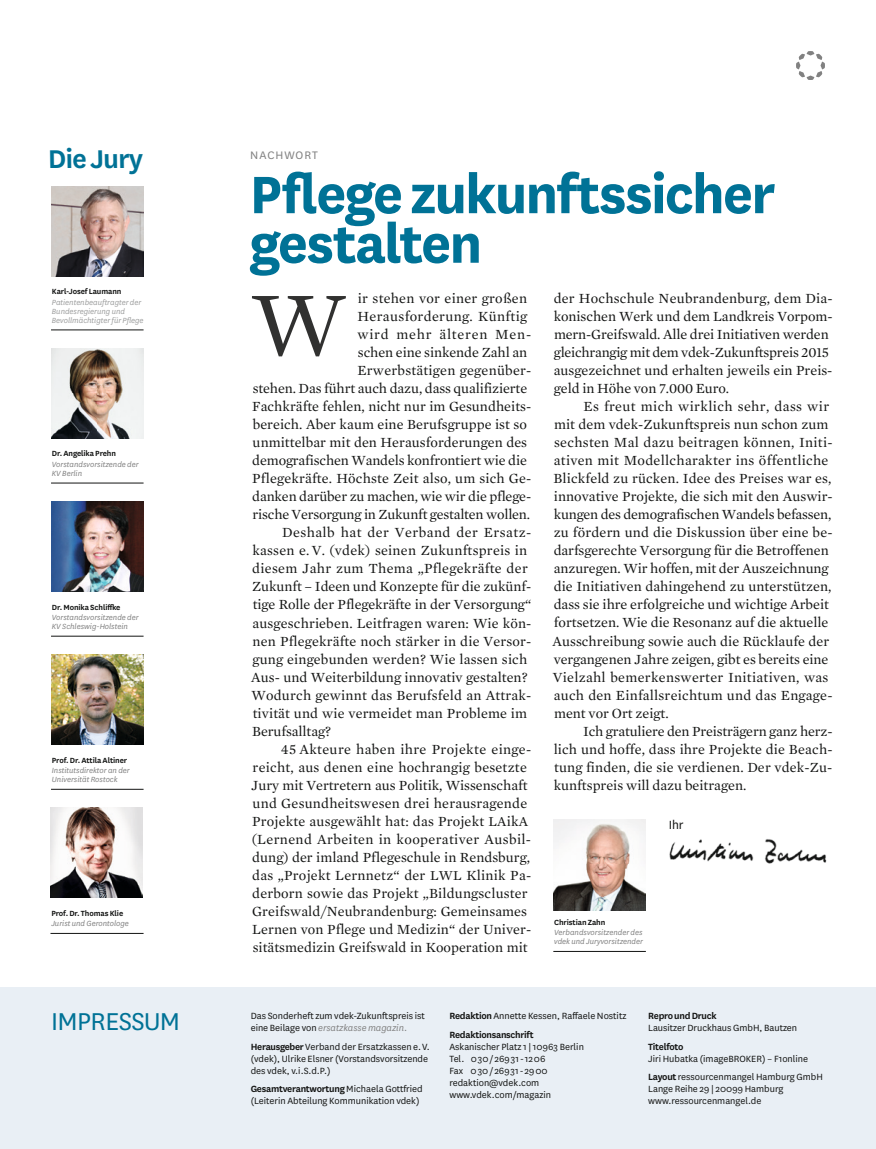
<style>
.page{position:relative;width:876px;height:1149px;background:#fff}
.page>*{position:absolute;margin:0;border:0;box-sizing:border-box;transform-origin:0 0}
.t1{font:93.75px "Mercury Text G1";color:#313130}
.t2{font:700 61.5px/49.5px "National";letter-spacing:-.03em;color:#007296}
.t3{font:600 30px "National";color:#007296}
.t4{font:28.5px "National";letter-spacing:-.02em;color:#007296}
.t5{font:14.25px/18px "Mercury Text G1";letter-spacing:.005em;color:#131413}
.t6{font:14.25px "Mercury Text G1";letter-spacing:.025em;color:#131413}
.t7{font:14.25px "Mercury Text G1";letter-spacing:-.015em;color:#131413}
.t8{font:14.25px "Mercury Text G1";letter-spacing:.035em;color:#131413}
.t9{font:14.25px "Mercury Text G1";letter-spacing:.055em;color:#131413}
.t10{font:13.8px "National";color:#131413}
.t11{font:12.75px "National";letter-spacing:.075em;color:#818181}
.t12{font:10.5px/12px "National";color:#131413}
.t13{font:600 10.5px "National";letter-spacing:-.025em;color:#131413}
.t14{font:italic 8.7px/9px "National";color:#818181}
.t15{font:600 8.7px "National";letter-spacing:-.01em;color:#131413}
.t16{font:italic 8.7px/9px "National";color:#9d9e9e}
.s1{font-size:13.8px}
.s2{font-style:italic;color:#818181}
.s3{font-weight:600}
</style>
<div class="page">
<div style="left:0;top:987px;width:876px;height:161px;background:#e9eff5"></div>
<img style="left:669px;top:839px;width:158px;height:25px">
<hr style="left:553px;top:950px;width:93px;height:1px;background:#131413">
<img style="left:553px;top:819px;width:93px;height:90px">
<hr style="left:51px;top:788px;width:93px;height:1px;background:#131413">
<hr style="left:50px;top:932px;width:94px;height:1px;background:#131413">
<hr style="left:51px;top:482px;width:93px;height:1px;background:#131413">
<hr style="left:51px;top:635px;width:93px;height:1px;background:#131413">
<hr style="left:51px;top:329px;width:93px;height:1px;background:#131413">
<img style="left:51px;top:186px;width:93px;height:90px">
<img style="left:51px;top:348px;width:93px;height:90px">
<img style="left:51px;top:501px;width:93px;height:90px">
<img style="left:50px;top:807px;width:93px;height:90px">
<img style="left:51px;top:654px;width:93px;height:90px">
<svg style="left:796px;top:51px;width:29px;height:29px"></svg>
<h3 class="t3" style="left:48px;top:138px;width:97px">Die Jury</h3>
<p class="t15" style="left:52px;top:285px;width:71px">Karl-Josef Laumann</p>
<p class="t16" style="left:52px;top:297px;width:93px">Patientenbeauftragter der<br>Bundesregierung und<br>Bevollmächtigter für Pflege</p>
<p class="t15" style="left:52px;top:447px;width:66px">Dr. Angelika Prehn</p>
<p class="t14" style="left:52px;top:459px;width:88px">Vorstandsvorsitzende der<br>KV Berlin</p>
<p class="t15" style="left:52px;top:600px;width:70px">Dr. Monika Schliffke</p>
<p class="t14" style="left:52px;top:612px;width:88px">Vorstandsvorsitzende der<br>KV Schleswig-Holstein</p>
<p class="t15" style="left:52px;top:753px;width:77px">Prof. Dr. Attila Altiner</p>
<p class="t14" style="left:52px;top:765px;width:79px">Institutsdirektor an der<br>Universität Rostock</p>
<p class="t15" style="left:51px;top:906px;width:73px">Prof. Dr. Thomas Klie</p>
<p class="t14" style="left:51px;top:918px;width:79px">Jurist und Gerontologe</p>
<p class="t11" style="left:250px;top:147px;width:69px">NACHWORT</p>
<h2 class="t2" style="left:249px;top:165px;width:527px">Pflege zukunftssicher gestalten</h2>
<h1 class="t1" style="left:251px;top:269px;width:96px">W</h1>
<p class="t5" style="left:358px;top:289px;width:171px">ir stehen vor einer großen</p>
<p class="t6" style="left:357px;top:308px;width:171px">Herausforderung. Künftig</p>
<p class="t9" style="left:357px;top:326px;width:175px">wird mehr älteren Men-</p>
<p class="t5" style="left:358px;top:343px;width:171px">schen eine sinkende Zahl an</p>
<p class="t5" style="left:357px;top:361px;width:175px">Erwerbstätigen gegenüber-</p>
<p class="t5" style="left:253px;top:379px;width:276px">stehen. Das führt auch dazu, dass qualifizierte</p>
<p class="t5" style="left:252px;top:397px;width:281px">Fachkräfte fehlen, nicht nur im Gesundheits-</p>
<p class="t5" style="left:253px;top:415px;width:276px">bereich. Aber kaum eine Berufsgruppe ist so</p>
<p class="t5" style="left:253px;top:433px;width:276px">unmittelbar mit den Herausforderungen des</p>
<p class="t5" style="left:252px;top:451px;width:276px">demografischen Wandels konfrontiert wie die</p>
<p class="t5" style="left:252px;top:469px;width:281px">Pflegekräfte. Höchste Zeit also, um sich Ge-</p>
<p class="t5" style="left:252px;top:487px;width:280px">danken darüber zu machen, wie wir die pflege-</p>
<p class="t7" style="left:253px;top:506px;width:279px">rische Versorgung in Zukunft gestalten wollen.</p>
<p class="t8" style="left:282px;top:524px;width:251px">Deshalb hat der Verband der Ersatz-</p>
<p class="t5" style="left:252px;top:541px;width:276px">kassen e. V. (vdek) seinen Zukunftspreis in</p>
<p class="t5" style="left:252px;top:559px;width:277px">diesem Jahr zum Thema „Pflegekräfte der</p>
<p class="t5" style="left:252px;top:577px;width:281px">Zukunft – Ideen und Konzepte für die zukünf-</p>
<p class="t5" style="left:253px;top:595px;width:280px">tige Rolle der Pflegekräfte in der Versorgung“</p>
<p class="t5" style="left:252px;top:613px;width:281px">ausgeschrieben. Leitfragen waren: Wie kön-</p>
<p class="t5" style="left:253px;top:631px;width:280px">nen Pflegekräfte noch stärker in die Versor-</p>
<p class="t5" style="left:252px;top:649px;width:276px">gung eingebunden werden? Wie lassen sich</p>
<p class="t5" style="left:251px;top:667px;width:278px">Aus- und Weiterbildung innovativ gestalten?</p>
<p class="t5" style="left:251px;top:685px;width:281px">Wodurch gewinnt das Berufsfeld an Attrak-</p>
<p class="t5" style="left:253px;top:703px;width:276px">tivität und wie vermeidet man Probleme im</p>
<p class="t5" style="left:252px;top:721px;width:80px">Berufsalltag?</p>
<p class="t6" style="left:281px;top:740px;width:252px">45 Akteure haben ihre Projekte einge-</p>
<p class="t5" style="left:253px;top:757px;width:276px">reicht, aus denen eine hochrangig besetzte</p>
<p class="t5" style="left:251px;top:775px;width:278px">Jury mit Vertretern aus Politik, Wissenschaft</p>
<p class="t5" style="left:253px;top:793px;width:276px">und Gesundheitswesen drei herausragende</p>
<p class="t5" style="left:252px;top:811px;width:277px">Projekte ausgewählt hat: das Projekt <span class="s1">LA</span>ik<span class="s1">A</span></p>
<p class="t6" style="left:252px;top:830px;width:281px">(Lernend Arbeiten in kooperativer Ausbil-</p>
<p class="t5" style="left:252px;top:847px;width:279px">dung) der imland Pflegeschule in Rendsburg,</p>
<p class="t5" style="left:252px;top:865px;width:281px">das „Projekt Lernnetz“ der <span class="s1">LWL</span> Klinik Pa-</p>
<p class="t5" style="left:252px;top:883px;width:277px">derborn sowie das Projekt „Bildungscluster</p>
<p class="t5" style="left:252px;top:901px;width:277px">Greifswald/Neubrandenburg: Gemeinsames</p>
<p class="t5" style="left:252px;top:919px;width:281px">Lernen von Pflege und Medizin“ der Univer-</p>
<p class="t5" style="left:253px;top:937px;width:276px">sitätsmedizin Greifswald in Kooperation mit</p>
<p class="t5" style="left:554px;top:289px;width:281px">der Hochschule Neubrandenburg, dem Dia&shy;konischen Werk und dem Landkreis Vorpom&shy;mern-Greifswald. Alle drei Initiativen werden gleichrangig mit dem vdek-Zukunftspreis 2015 ausgezeichnet und erhalten jeweils ein Preis&shy;geld in Höhe von 7.000 Euro.</p>
<p class="t5" style="left:552px;top:397px;width:282px;text-indent:31px">Es freut mich wirklich sehr, dass wir mit dem vdek-Zukunftspreis nun schon zum sechsten Mal dazu beitragen können, Initi&shy;ativen mit Modellcharakter ins öffentliche Blickfeld zu rücken. Idee des Preises war es, innovative Projekte, die sich mit den Auswir&shy;kungen des demografischen Wandels befassen, zu fördern und die Diskussion über eine be&shy;darfsgerechte Versorgung für die Betroffenen anzuregen. Wir hoffen, mit der Auszeichnung die Initiativen dahingehend zu unterstützen, dass sie ihre erfolgreiche und wichtige Arbeit fortsetzen. Wie die Resonanz auf die aktuelle Ausschreibung sowie auch die Rücklaufe der vergangenen Jahre zeigen, gibt es bereits eine Vielzahl bemerkenswerter Initiativen, was auch den Einfallsreichtum und das Engage&shy;ment vor Ort zeigt.</p>
<p class="t5" style="left:554px;top:721px;width:280px;text-align:justify;text-indent:29px">Ich gratuliere den Preisträgern ganz herz&shy;lich und hoffe, dass ihre Projekte die Beach&shy;tung finden, die sie verdienen. Der vdek-Zu&shy;kunftspreis will dazu beitragen.</p>
<p class="t10" style="left:669px;top:815px;width:16px">Ihr</p>
<p class="t15" style="left:554px;top:915px;width:53px">Christian Zahn</p>
<p class="t14" style="left:554px;top:927px;width:90px">Verbandsvorsitzender des vdek und Juryvorsitzender</p>
<h3 class="t4" style="left:51px;top:1002px;width:131px">IMPRESSUM</h3>
<p class="t12" style="left:251px;top:1009px;width:176px">Das Sonderheft zum vdek-Zukunftspreis ist eine Beilage von <span class="s2">ersatzkasse magazin.</span></p>
<p class="t12" style="left:251px;top:1039px;width:181px"><span class="s3">Herausgeber</span> Verband der Ersatzkassen e. V. (vdek), Ulrike Elsner (Vorstandsvorsitzende des vdek, v.i.S.d.P.)</p>
<p class="t12" style="left:251px;top:1082px;width:174px"><span class="s3">Gesamtverantwortung</span> Michaela Gottfried (Leiterin Abteilung Kommunikation vdek)</p>
<p class="t12" style="left:449px;top:1006px;width:178px;line-height:18.3px"><span class="s3">Redaktion</span> Annette Kessen, Raffaele Nostitz<br><span class="s3">Redaktionsanschrift</span></p>
<p class="t12" style="left:449px;top:1039px;width:136px">Askanischer Platz 1 | 10963 Berlin<br>Tel. 0 30 / 269 31 - 12 06<br>Fax 0 30 / 269 31 - 29 00 redaktion@vdek.com www.vdek.com/magazin</p>
<p class="t13" style="left:648px;top:1008px;width:70px">Repro und Druck</p>
<p class="t12" style="left:648px;top:1021px;width:150px">Lausitzer Druckhaus GmbH, Bautzen</p>
<p class="t13" style="left:648px;top:1039px;width:37px">Titelfoto</p>
<p class="t12" style="left:648px;top:1048px;width:176px;line-height:18.3px">Jiri Hubatka (imageBROKER) – F1online<br><span class="s3">Layout</span> ressourcenmangel Hamburg GmbH</p>
<p class="t12" style="left:648px;top:1082px;width:137px">Lange Reihe 29 | 20099 Hamburg www.ressourcenmangel.de</p>
</div>
